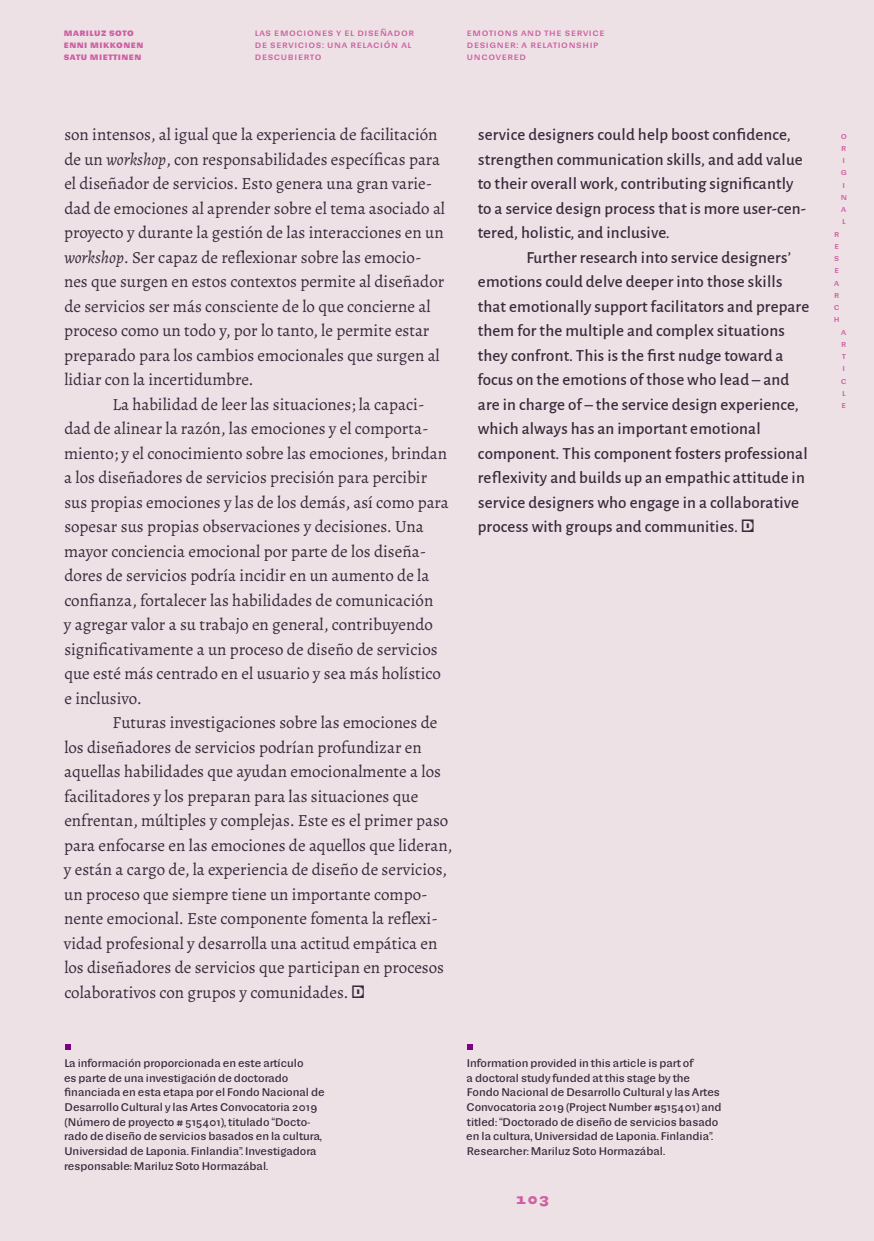
<style>
.page{position:relative;width:874px;height:1241px;background:#fff}
.page>*{position:absolute;margin:0;border:0;box-sizing:border-box;transform-origin:0 0}
.Texto_con_sangría{font:16.97px/24.5px "Alegreya Regular 2";color:#3c2a3c}
.Text_indented{font:500 16.97px/24.5px "Alegreya Sans";letter-spacing:.01em;color:#3c2a3c}
.t1{font:700 14px "Sudamerican Grotesk";color:#ce60a3}
.Pie_de_imagen{font:10.5px/14.7px "Sudamerican Grotesk";color:#3c2a3c}
.pie_de_imagen_ingles{font:10.5px/14.7px "Sudamerican Grotesk";color:#3c2a3c}
.t2{font:9.62px "Sudamerican Grotesk Regular 2";letter-spacing:.07em;color:#ce60a3}
.t3{font:9.62px/12.2px "Sudamerican Grotesk Bold 2";letter-spacing:.05em;color:#ce60a3}
.t4{font:8.75px/12.2px "Sudamerican Grotesk Regular 2";color:#ce60a3}
.s1{font-family:"Alegreya";font-style:italic}
.s2{font-family:"Alegreya"}
.s3{font-family:"Sudamerican Grotesk"}
.s4{font-family:"Alegreya Sans Medium 2";font-weight:400}
.s5{font-family:"Sudamerican Grotesk";font-weight:400}
</style>
<div class="page">
<div style="left:0;top:0;width:873px;height:1240px;background:#ede1e5"></div>
<svg style="left:65px;top:1044px;width:6px;height:6px"></svg>
<svg style="left:467px;top:1044px;width:6px;height:6px"></svg>
<p class="t3" style="left:64px;top:26px;width:81px">MARILUZ SOTO<br>ENNI MIKKONEN<br>SATU MIETTINEN</p>
<p class="t2" style="left:255px;top:25px;width:42px">LAS EMOCIONES</p>
<p class="t2" style="left:336px;top:25px;width:72px">Y EL DISE ÑADOR</p>
<p class="t2" style="left:255px;top:37px;width:23px">DE SER</p>
<p class="t2" style="left:288px;top:37px;width:12px">VICIOS</p>
<p class="t2" style="left:322px;top:37px;width:35px">: UNA RELACI</p>
<p class="t2" style="left:383px;top:37px;width:24px">ÓN AL</p>
<p class="t2" style="left:255px;top:49px;width:14px">DESC</p>
<p class="t2" style="left:281px;top:49px;width:20px">UBIERTO</p>
<p class="t2" style="left:466px;top:25px;width:22px">EMOTIONS</p>
<p class="t2" style="left:521px;top:25px;width:31px">AN D THE</p>
<p class="t2" style="left:564px;top:25px;width:30px">SERVICE</p>
<p class="t2" style="left:466px;top:37px;width:8px">DESIGNER</p>
<p class="t2" style="left:516px;top:37px;width:27px">: A RELATIONSHI</p>
<p class="t2" style="left:593px;top:37px;width:7px">P</p>
<p class="t2" style="left:466px;top:49px;width:8px">UNCO</p>
<p class="t2" style="left:495px;top:49px;width:13px">VERE</p>
<p class="t2" style="left:519px;top:49px;width:8px">D</p>
<p class="Texto_con_sangría" style="left:64px;top:122px;width:382px">son intensos, al igual que la experiencia de facilitación de un <span class="s1">workshop</span><span class="s2">, con responsabilidades específicas para </span>el diseñador de servicios. Esto genera una gran varie&shy;dad de emociones al aprender sobre el tema asociado al proyecto y durante la gestión de las interacciones en un <span class="s1">workshop</span><span class="s2">. Ser capaz de reflexionar sobre las emocio&shy;</span>nes que surgen en estos contextos permite al diseñador de servicios ser más consciente de lo que concierne al proceso como un todo y, por lo tanto, le permite estar preparado para los cambios emocionales que surgen al lidiar con la incertidumbre.</p>
<p class="Texto_con_sangría" style="left:64px;top:392px;width:386px;text-indent:48px">La habilidad de leer las situaciones; la capaci&shy;dad de alinear la razón, las emociones y el comporta&shy;miento; y el conocimiento sobre las emociones, brindan a los diseñadores de servicios precisión para percibir sus propias emociones y las de los demás, así como para sopesar sus propias observaciones y decisiones. Una mayor conciencia emocional por parte de los diseña&shy;dores de servicios podría incidir en un aumento de la <span class="s2">confianza, fortalecer las habilidades de comunicación<br></span>y agregar valor a su trabajo en general, contribuyendo <span class="s2">significativamente a un proceso de diseño de servicios </span>que esté más centrado en el usuario y sea más holístico e inclusivo.</p>
<p class="Texto_con_sangría" style="left:64px;top:710px;width:390px;text-indent:49px">Futuras investigaciones sobre las emociones de los diseñadores de servicios podrían profundizar en aquellas habilidades que ayudan emocionalmente a los facilitadores y los preparan para las situaciones que enfrentan, múltiples y complejas. Este es el primer paso para enfocarse en las emociones de aquellos que lideran, y están a cargo de, la experiencia de diseño de servicios, un proceso que siempre tiene un importante compo&shy;<span class="s2">nente emocional. Este componente fomenta la reflexi&shy;</span>vidad profesional y desarrolla una actitud empática en los diseñadores de servicios que participan en procesos colaborativos con grupos y comunidades. <span class="s3">-d</span></p>
<p class="Text_indented" style="left:477px;top:121px;width:330px"><span class="s4">service designers could help boost confidence, </span>strengthen communication skills, and add value <span class="s4">to their overall work, contributing significantly </span>to a service design process that is more user-cen&shy;tered, holistic, and inclusive.</p>
<p class="Text_indented" style="left:477px;top:244px;width:333px;text-indent:49px">Further research into service designers’ emotions could delve deeper into those skills that emotionally support facilitators and prepare them for the multiple and complex situations <span class="s4">they confront. This is the first nudge toward a focus on the emotions of those who lead ‒ and are in charge of ‒ the service design experience, </span>which always has an important emotional component. This component fosters professional <span class="s4">reflexivity and builds up an empathic attitude in </span>service designers who engage in a collaborative process with groups and communities. <span class="s5">-d</span></p>
<p class="Pie_de_imagen" style="left:64px;top:1054px;width:262px">La información proporcionada en este artículo<br>es parte de una investigación de doctorado financiada en esta etapa por el Fondo Nacional de Desarrollo Cultural y las Artes Convocatoria 2019 (Número de proyecto # 515401), titulado “Docto&shy;rado de diseño de servicios basados en la cultura, Universidad de Laponia. Finlandia”. Investigadora responsable: Mariluz Soto Hormazábal.</p>
<p class="pie_de_imagen_ingles" style="left:466px;top:1054px;width:257px">Information provided in this article is part of<br>a doctoral study funded at this stage by the Fondo Nacional de Desarrollo Cultural y las Artes Convocatoria 2019 (Project Number #515401) and titled: “Doctorado de diseño de servicios basado en la cultura, Universidad de Laponia. Finlandia”.<br>Researcher: Mariluz Soto Hormazábal.</p>
<p class="t1" style="left:515px;top:1187px;width:35px">103</p>
<p class="t4" style="left:840px;top:129px;width:8px">O<br>R<br>I<br>G<br>I<br>N<br>A<br>L</p>
<p class="t4" style="left:833px;top:227px;width:7px;text-align:justify">R E S E A R C H</p>
<p class="t4" style="left:840px;top:325px;width:7px">A<br>R<br>T<br>I<br>C<br>L<br>E</p>
</div>
